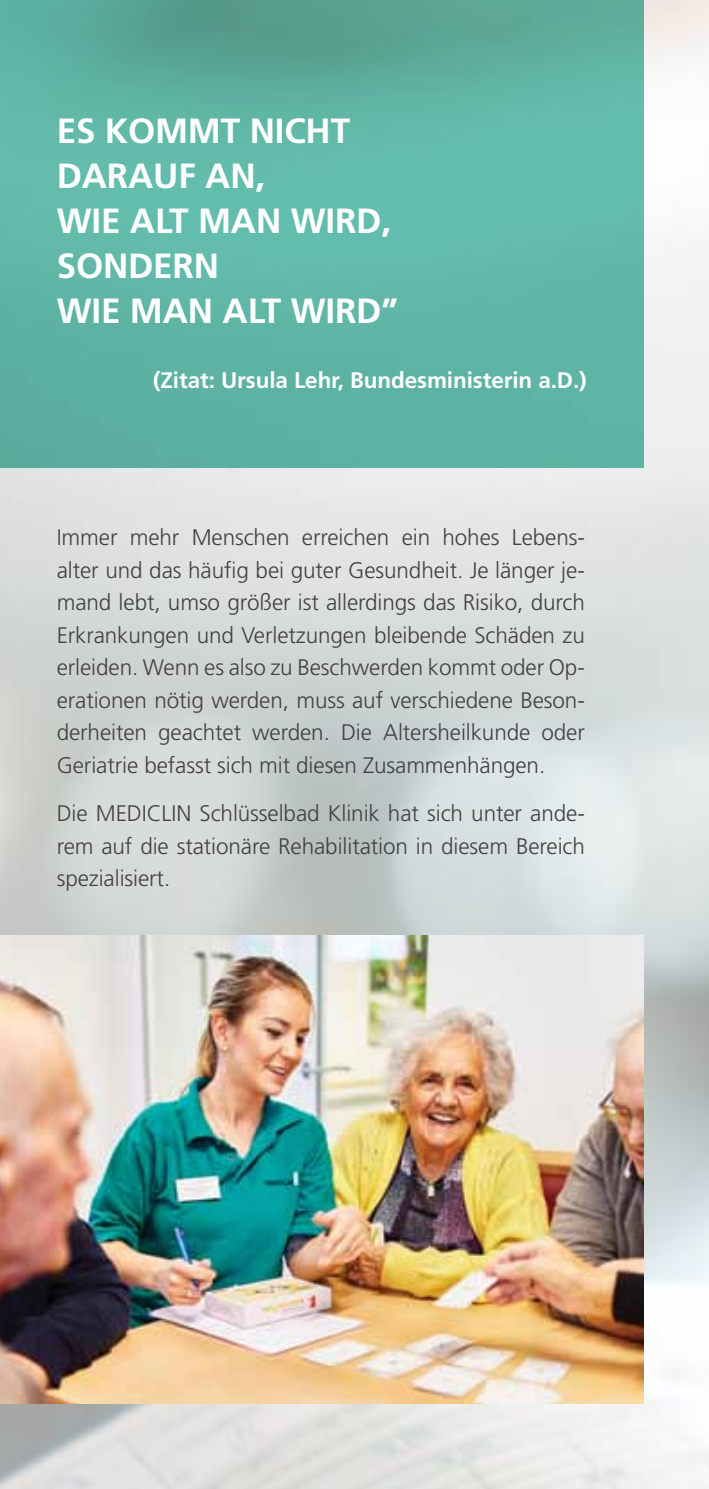
<style>
.page{position:relative;width:709px;height:1489px;background:#fff}
.page>*{position:absolute;margin:0;border:0;box-sizing:border-box;transform-origin:0 0}
.t1{font:700 35px/45px "Frutiger LT";letter-spacing:-.005em;color:#fff}
.t2{font:300 22.5px/32.5px "Frutiger LT";letter-spacing:-.005em;color:#414042;text-align:justify}
.t3{font:700 22.5px "Frutiger LT";letter-spacing:-.005em;color:#fff}
</style>
<div class="page">
<img style="left:0;top:0;width:709px;height:1488px">
<svg style="left:0;top:0;width:643px;height:468px;background:#5eb4a4"></svg>
<img style="left:0;top:935px;width:643px;height:468px">
<h1 class="t1" style="left:57px;top:109px;width:343px">ES KOMMT NICHT<br>DARAUF AN,<br>WIE ALT MAN WIRD,<br>SONDERN<br>WIE MAN ALT WIRD”</h1>
<p class="t3" style="left:153px;top:367px;width:435px">(ZITAT: URSULA LEHR, BUNDESMINISTERIN A.D.)</p>
<p class="t2" style="left:57px;top:521px;width:529px">Immer mehr Menschen erreichen ein hohes Lebens&shy;alter und das häufig bei guter Gesundheit. Je länger je&shy;mand lebt, umso größer ist allerdings das Risiko, durch Erkrankungen und Verletzungen bleibende Schäden zu erleiden. Wenn es also zu Beschwerden kommt oder Op&shy;erationen nötig werden, muss auf verschiedene Beson&shy;derheiten geachtet werden. Die Altersheilkunde oder Geriatrie befasst sich mit diesen Zusammenhängen.</p>
<p class="t2" style="left:57px;top:797px;width:530px">Die MediCli n Schlüsselbad Klinik hat sich unter ande&shy;rem auf die stationäre Rehabilitation in diesem Bereich spezialisiert.</p>
</div>
